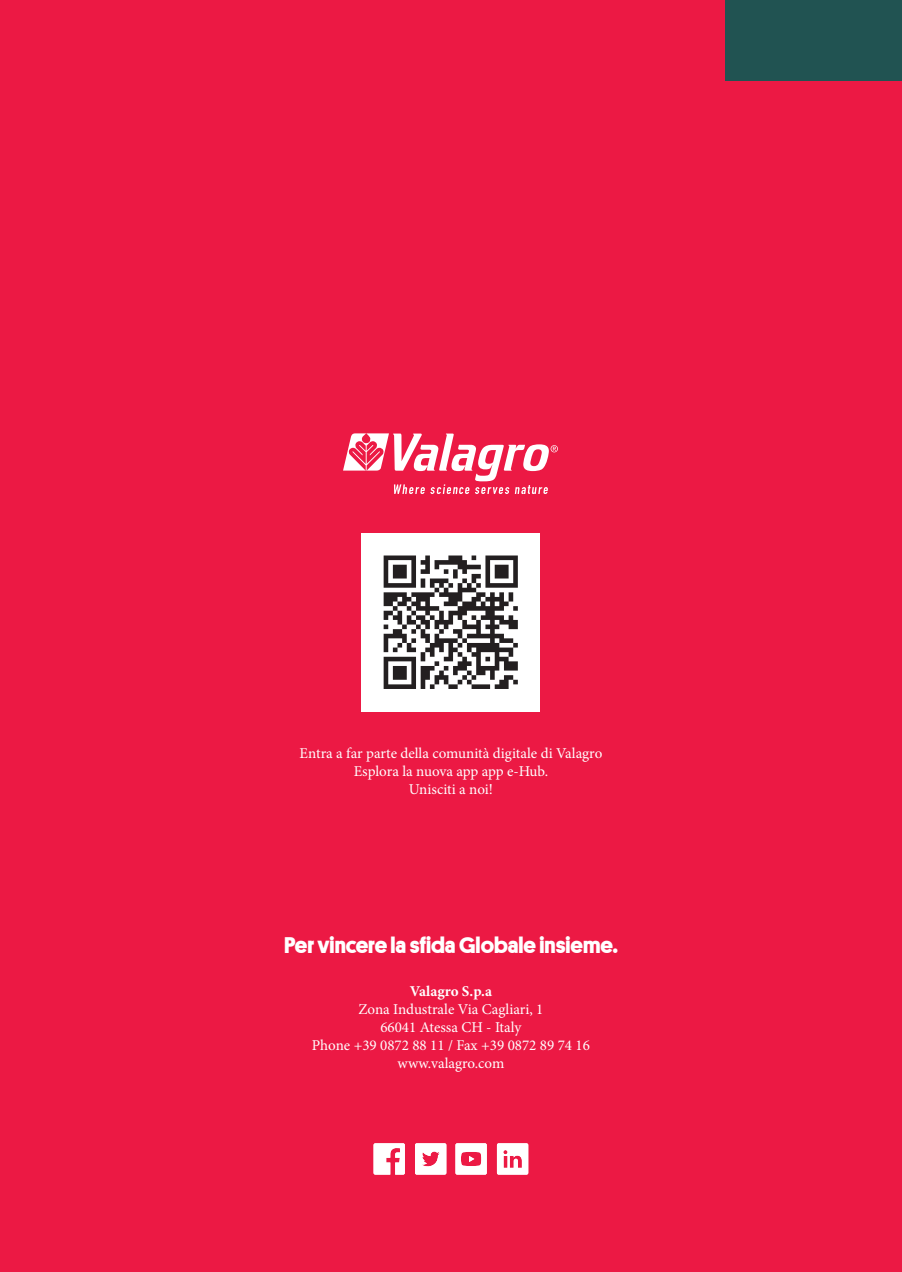
<style>
.page{position:relative;width:902px;height:1272px;background:#fff}
.page>*{position:absolute;margin:0;border:0;box-sizing:border-box;transform-origin:0 0}
.t1{font:700 22.5px "Platform";color:#fff}
.t2{font:15px/18px "Minion Pro";color:#fff;text-align:center}
.t3{font:700 15px "Minion Pro";color:#fff}
</style>
<div class="page">
<div style="left:0;top:0;width:901px;height:1271px;background:#ec1944"></div>
<div style="left:725px;top:0;width:176px;height:80px;background:#215352"></div>
<svg style="left:343px;top:433px;width:215px;height:61px"></svg>
<svg style="left:373px;top:1143px;width:32px;height:31px"></svg>
<svg style="left:415px;top:1143px;width:31px;height:31px"></svg>
<svg style="left:455px;top:1143px;width:31px;height:31px"></svg>
<svg style="left:497px;top:1143px;width:31px;height:31px"></svg>
<img style="left:362px;top:533px;width:178px;height:178px">
<p class="t2" style="left:299px;top:743px;width:304px">Entra a far parte della comunità digitale di Valagro<br>Esplora la nuova app app e-Hub.<br>Unisciti a noi!</p>
<h1 class="t1" style="left:284px;top:932px;width:335px">Per vincere la sfida Globale insieme.</h1>
<p class="t3" style="left:410px;top:980px;width:84px">Valagro S.p.a</p>
<p class="t2" style="left:312px;top:1000px;width:279px">Zona Industrale Via Cagliari, 1<br>66041 Atessa CH - Italy<br>Phone +39 0872 88 11 / Fax +39 0872 89 74 16 www.valagro.com</p>
</div>
